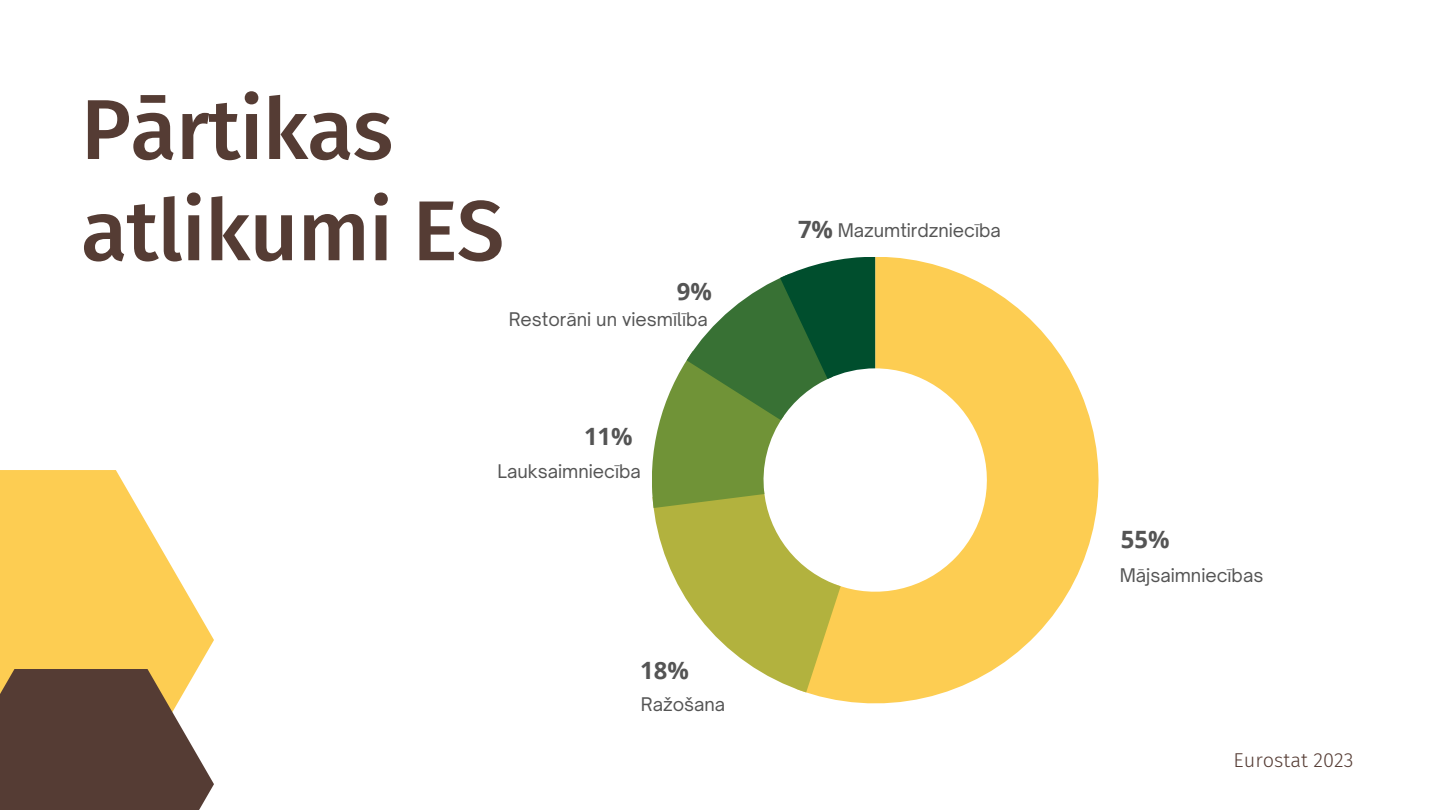
<style>
.page{position:relative;width:1440px;height:810px;background:#fff}
.page>*{position:absolute;margin:0;border:0;box-sizing:border-box;transform-origin:0 0}
.t1{font:500 85px/101.2px "Fira Sans";letter-spacing:-.01em;color:#553c34}
.t2{font:700 23.8px "Open Sans";color:#545454}
.t3{font:300 20px "Fira Sans";color:#553c34}
.t4{font:18px "Open Sauce One";color:#545454}
</style>
<div class="page">
<svg style="left:0;top:470px;width:214px;height:199px;fill:#fdcd52"></svg>
<div style="left:0;top:669px;width:214px;height:141px;background:#553c34"></div>
<svg style="left:805px;top:257px;width:294px;height:446px;fill:#fdcd52"></svg>
<svg style="left:652px;top:257px;width:223px;height:435px"></svg>
<p class="t1" style="left:81px;top:80px;width:425px">Pārtikas atlikumi ES</p>
<p class="t2" style="left:677px;top:274px;width:37px">9%</p>
<p class="t4" style="left:509px;top:308px;width:201px">Restorāni un viesmīlība</p>
<p class="t2" style="left:584px;top:420px;width:50px">11%</p>
<p class="t4" style="left:498px;top:460px;width:145px">Lauksaimniecība</p>
<p class="t2" style="left:640px;top:654px;width:50px">18%</p>
<p class="t4" style="left:641px;top:693px;width:86px">Ražošana</p>
<p class="t2" style="left:798px;top:213px;width:37px">7%</p>
<p class="t4" style="left:838px;top:219px;width:165px">Mazumtirdzniecība</p>
<p class="t2" style="left:1121px;top:522px;width:50px">55%</p>
<p class="t4" style="left:1120px;top:564px;width:145px">Mājsaimniecības</p>
<p class="t3" style="left:1234px;top:748px;width:121px">Eurostat 2023</p>
</div>
